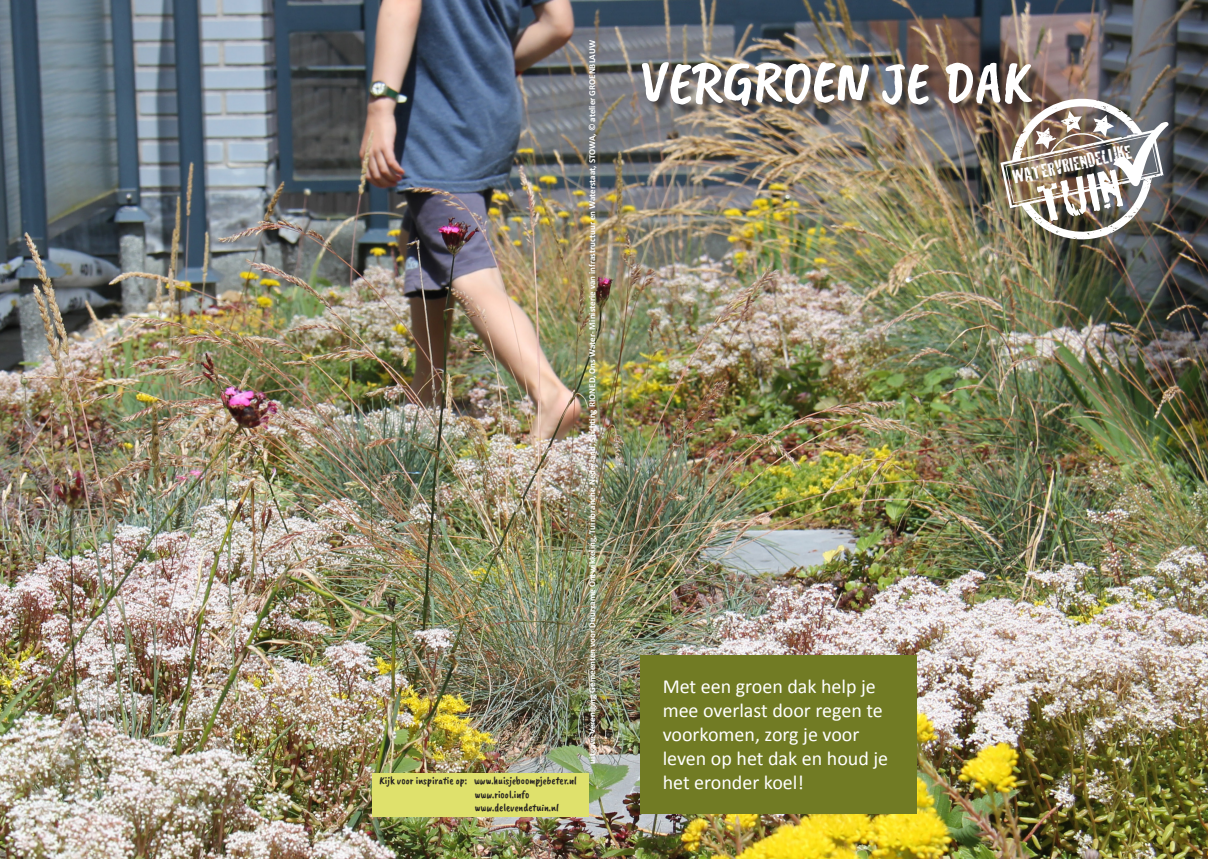
<style>
.page{position:relative;width:1208px;height:859px;background:#fff}
.page>*{position:absolute;margin:0;border:0;box-sizing:border-box;transform-origin:0 0}
.t1{font:60px "Caveat Brush";color:#fff}
.t2{font:20px/24px "Calibri";color:#fff}
.t3{font:19.8px "Cracked";color:#fff}
.t4{font:11px "Caveat Brush";color:#231f20}
.t5{font:700 9px "Calibri";color:#fff}
</style>
<div class="page">
<img style="left:0;top:0;width:1208px;height:859px">
<div style="left:640px;top:656px;width:276px;height:158px;background:#717b24"></div>
<div style="left:643px;top:64px;width:401px;height:54px;background:#231f20;opacity:.75"></div>
<div style="left:372px;top:773px;width:216px;height:44px;background:#dfe16c"></div>
<img style="left:1000px;top:98px;width:168px;height:141px">
<p class="t4" style="left:379px;top:774px;width:199px">Kijk voor inspiratie op: www.huisjeboompjebeter.nl</p>
<p class="t4" style="left:475px;top:788px;width:56px">www.riool.info</p>
<p class="t4" style="left:475px;top:801px;width:86px">www.delevendetuin.nl</p>
<p class="t5" style="left:586px;top:763px;width:725px;rotate:-90deg">uitgave Vereniging Gemeenten voor Duurzame Ontwikkeling, Tuinbranche Nederland, Stichting RIONED, Ons Water- Ministerie van infrastructuur en Waterstaat, STOWA, © atelier GROENBLAUW</p>
<p class="t1" style="left:640px;top:48px;width:394px">VERGROEN JE DAK</p>
<p class="t3" style="left:1009px;top:163px;width:123px;rotate:-13deg">WATERVRIENDELIJKE</p>
<p class="t2" style="left:662px;top:674px;width:227px">Met een groen dak help je mee overlast door regen te voorkomen, zorg je voor leven op het dak en houd je het eronder koel!</p>
</div>
